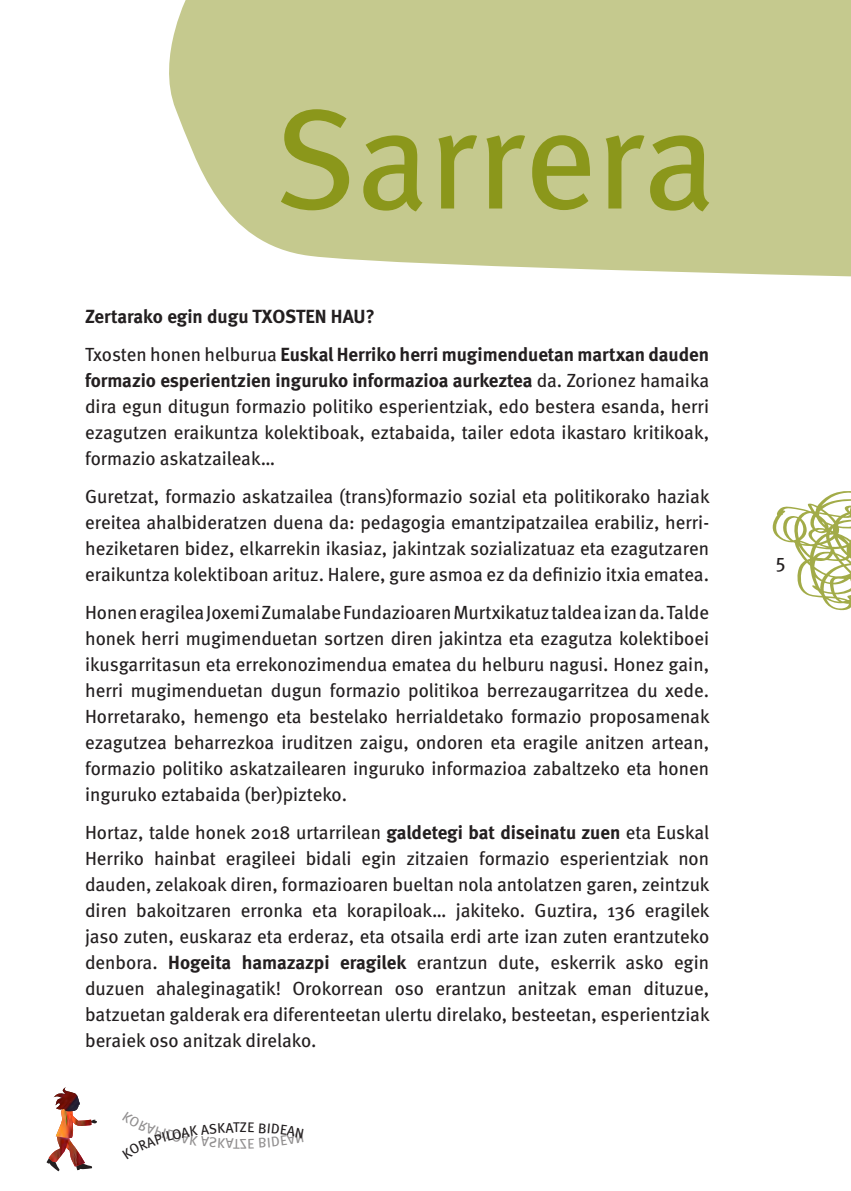
<style>
.page{position:relative;width:851px;height:1191px;background:#fff}
.page>*{position:absolute;margin:0;border:0;box-sizing:border-box;transform-origin:0 0}
.Izenburu00{font:141.6px "Meta";color:#8b971b}
.t1{font:20px "Meta Book Caps";color:#231f20}
.Testua{font:19px/26px "Meta";color:#231f20;text-align:justify}
.Izenburu01{font:700 19px "Meta";color:#231f20}
.t2{font:14px "Meta Book Caps";color:#231f20}
.s1{font-weight:700}
</style>
<div class="page">
<svg style="left:169px;top:0;width:681px;height:277px;background:#c9cd96"></svg>
<svg style="left:772px;top:491px;width:78px;height:119px"></svg>
<img style="left:46px;top:1087px;width:51px;height:84px">
<img style="left:70px;top:1113px;width:22px;height:13px">
<p class="Izenburu00" style="left:274px;top:76px;width:443px">Sarrera</p>
<p class="Izenburu01" style="left:85px;top:305px;width:291px">Zertarako egin dugu TXOSTEN HAU?</p>
<p class="Testua" style="left:85px;top:341px;width:625px">Txosten honen helburua <span class="s1">Euskal Herriko herri mugimenduetan martxan dauden formazio esperientzien inguruko informazioa aurkeztea</span> da. Zorionez hamaika dira egun ditugun formazio politiko esperientziak, edo bestera esanda, herri ezagutzen eraikuntza kolektiboak, eztabaida, tailer edota ikastaro kritikoak, formazio askatzaileak…</p>
<p class="Testua" style="left:85px;top:483px;width:626px">Guretzat, formazio askatzailea (trans)formazio sozial eta politikorako haziak ereitea ahalbideratzen duena da: pedagogia emantzipatzailea erabiliz, herri&shy;heziketaren bidez, elkarrekin ikasiaz, jakintzak sozializatuaz eta ezagutzaren eraikuntza kolektiboan arituz. Halere, gure asmoa ez da definizio itxia ematea.</p>
<p class="Testua" style="left:85px;top:599px;width:626px">Honen eragilea Joxemi Zumalabe Fundazioaren Murtxikatuz taldea izan da. Talde honek herri mugimenduetan sortzen diren jakintza eta ezagutza kolektiboei ikusgarritasun eta errekonozimendua ematea du helburu nagusi. Honez gain, herri mugimenduetan dugun formazio politikoa berrezaugarritzea du xede.<br>Horretarako, hemengo eta bestelako herrialdetako formazio proposamenak ezagutzea beharrezkoa iruditzen zaigu, ondoren eta eragile anitzen artean, formazio politiko askatzailearen inguruko informazioa zabaltzeko eta honen inguruko eztabaida (ber)pizteko.</p>
<p class="Testua" style="left:85px;top:819px;width:626px">Hortaz, talde honek 2018 urtarrilean <span class="s1">galdetegi bat diseinatu zuen</span> eta Euskal Herriko hainbat eragileei bidali egin zitzaien formazio esperientziak non dauden, zelakoak diren, formazioaren bueltan nola antolatzen garen, zeintzuk diren bakoitzaren erronka eta korapiloak… jakiteko. Guztira, 136 eragilek jaso zuten, euskaraz eta erderaz, eta otsaila erdi arte izan zuten erantzuteko denbora. <span class="s1">Hogeita hamazazpi eragilek</span> erantzun dute, eskerrik asko egin duzuen ahaleginagatik! Orokorrean oso erantzun anitzak eman dituzue, batzuetan galderak era diferenteetan ulertu direlako, besteetan, esperientziak beraiek oso anitzak direlako.</p>
<p class="t2" style="left:239px;top:1119px;width:9px">Z</p>
<p class="t1" style="left:775px;top:549px;width:11px">5</p>
</div>
